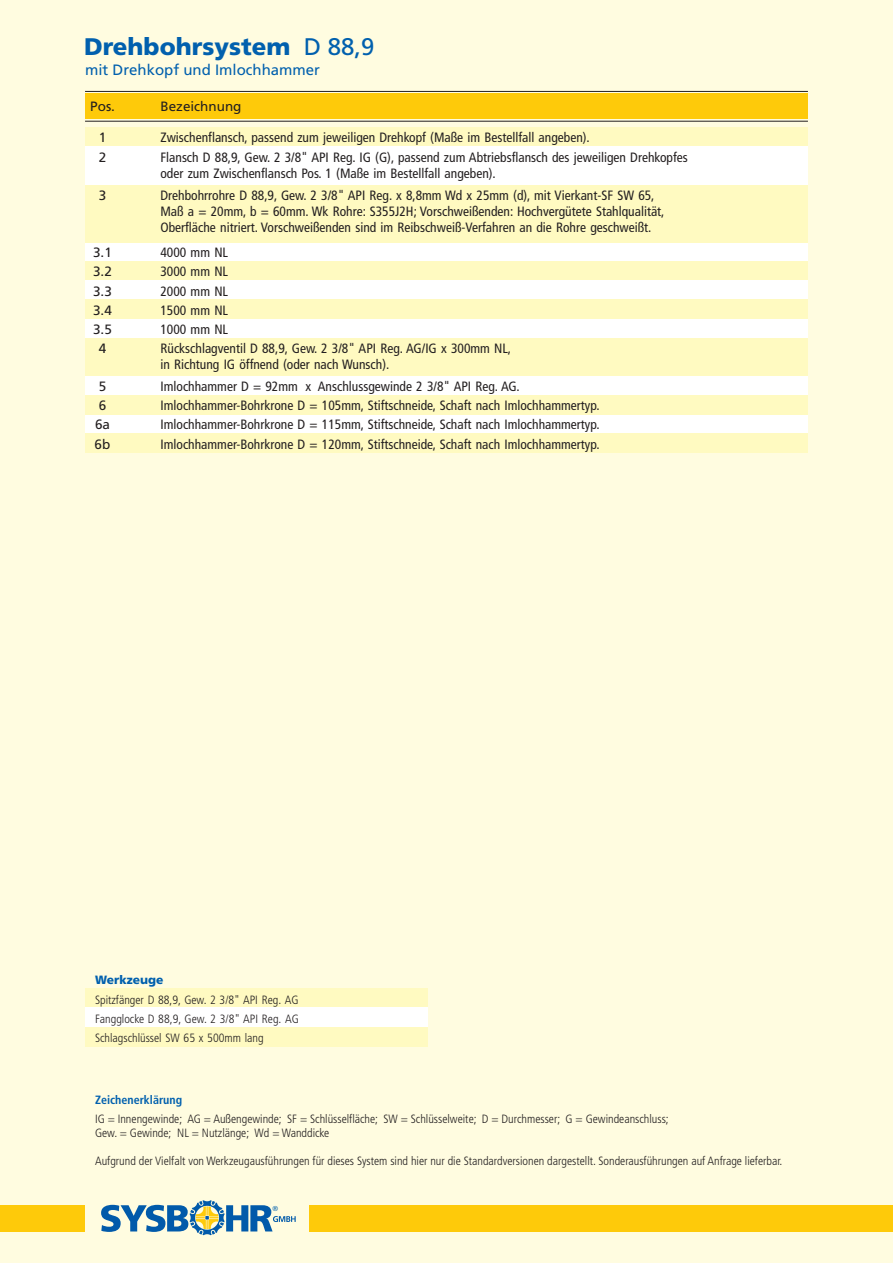
<style>
.page{position:relative;width:893px;height:1263px;background:#fffce0}
.page>*{position:absolute;margin:0;border:0;box-sizing:border-box;transform-origin:0 0}
.t1{font:900 24px "Frutiger LT Std";color:#0160ae}
.t2{font:15px "Frutiger LT Std";color:#0160ae}
.t3{font:condensed 13.5px/19.2px "Frutiger LT Std";color:#231f20}
.t4{font:13.5px/19.2px "Frutiger LT Std";color:#231f20}
.t5{font:300 condensed 12px/14px "Frutiger LT Std";color:#231f20}
.t6{font:700 condensed 12px "Frutiger LT Std";color:#0160ae}
.t7{font:900 12px "Frutiger LT Std";color:#0160ae}
.t8{font:300 7.2px "Frutiger LT Std";color:#0160ae}
.s1{font-weight:400}
</style>
<div class="page">
<div style="left:85px;top:128px;width:723px;height:19px;background:#fffac1"></div>
<div style="left:85px;top:147px;width:723px;height:19px;background:#fff"></div>
<div style="left:85px;top:185px;width:723px;height:19px;background:#fffac1"></div>
<div style="left:85px;top:242px;width:723px;height:19px;background:#fff"></div>
<div style="left:85px;top:261px;width:723px;height:20px;background:#fffac1"></div>
<div style="left:85px;top:281px;width:723px;height:19px;background:#fff"></div>
<div style="left:85px;top:300px;width:723px;height:19px;background:#fffac1"></div>
<div style="left:85px;top:319px;width:723px;height:19px;background:#fff"></div>
<div style="left:85px;top:338px;width:723px;height:19px;background:#fffac1"></div>
<div style="left:85px;top:357px;width:723px;height:19px;background:#fffac1"></div>
<div style="left:85px;top:376px;width:723px;height:19px;background:#fff"></div>
<div style="left:85px;top:415px;width:723px;height:19px;background:#fff"></div>
<div style="left:85px;top:395px;width:723px;height:20px;background:#fffac1"></div>
<div style="left:85px;top:434px;width:723px;height:19px;background:#fffac1"></div>
<div style="left:85px;top:166px;width:723px;height:19px;background:#fff"></div>
<div style="left:85px;top:204px;width:723px;height:19px;background:#fffac1"></div>
<div style="left:85px;top:223px;width:723px;height:19px;background:#fffac1"></div>
<div style="left:85px;top:94px;width:723px;height:25px;background:#feca0a"></div>
<hr style="left:85px;top:91px;width:723px;height:1px;background:#231f20">
<hr style="left:85px;top:121px;width:723px;height:1px;background:#231f20">
<div style="left:85px;top:989px;width:343px;height:19px;background:#fffac1"></div>
<div style="left:85px;top:1027px;width:343px;height:19px;background:#fffac1"></div>
<div style="left:85px;top:1008px;width:343px;height:19px;background:#fff"></div>
<svg style="left:101px;top:1200px;width:195px;height:35px"></svg>
<div style="left:0;top:1205px;width:85px;height:26px;background:#feca0a"></div>
<div style="left:309px;top:1205px;width:584px;height:26px;background:#feca0a"></div>
<h1 class="t1" style="left:84px;top:37px;width:292px">Drehbohrsystem <span class="s1">D 88,9</span></h1>
<p class="t2" style="left:85px;top:64px;width:237px">mit Drehkopf und Imlochhammer</p>
<p class="t4" style="left:90px;top:98px;width:26px">Pos.</p>
<p class="t4" style="left:160px;top:98px;width:83px">Bezeichnung</p>
<p class="t4" style="left:99px;top:129px;width:9px">1<br>2</p>
<p class="t4" style="left:99px;top:187px;width:9px">3</p>
<p class="t3" style="left:160px;top:129px;width:529px">Zwischenflansch, passend zum jeweiligen Drehkopf (Maße im Bestellfall angeben).<br>Flansch D 88,9, Gew. 2 3/8" API Reg. IG (G), passend zum Abtriebsflansch des jeweiligen Drehkopfes</p>
<p class="t3" style="left:160px;top:163px;width:496px;line-height:22.4px">oder zum Zwischenflansch Pos. 1 (Maße im Bestellfall angeben).<br>Drehbohrrohre D 88,9, Gew. 2 3/8" API Reg. x 8,8mm Wd x 25mm (d), mit Vierkant-SF SW 65,</p>
<p class="t3" style="left:160px;top:204px;width:505px;line-height:15.9px">Maß a = 20mm, b = 60mm. Wk Rohre: S355J2H; Vorschweißenden: Hochvergütete Stahlqualität,<br>Oberfläche nitriert. Vorschweißenden sind im Reibschweiß-Verfahren an die Rohre geschweißt.</p>
<p class="t3" style="left:160px;top:244px;width:352px">4000 mm NL<br>3000 mm NL<br>2000 mm NL<br>1500 mm NL<br>1000 mm NL<br>Rückschlagventil D 88,9, Gew. 2 3/8" API Reg. AG/IG x 300mm NL,</p>
<p class="t3" style="left:160px;top:354px;width:361px;line-height:22.4px">in Richtung IG öffnend (oder nach Wunsch).<br>Imlochhammer D = 92mm x Anschlussgewinde 2 3/8" API Reg. AG.</p>
<p class="t3" style="left:160px;top:397px;width:441px">Imlochhammer-Bohrkrone D = 105mm, Stiftschneide, Schaft nach Imlochhammertyp.</p>
<p class="t3" style="left:160px;top:436px;width:441px">Imlochhammer-Bohrkrone D = 120mm, Stiftschneide, Schaft nach Imlochhammertyp.</p>
<p class="t4" style="left:93px;top:244px;width:20px;text-align:center">3.1<br>3.2<br>3.3<br>3.4<br>3.5<br>4</p>
<p class="t4" style="left:99px;top:378px;width:9px">5</p>
<p class="t4" style="left:95px;top:416px;width:17px">6a</p>
<p class="t4" style="left:99px;top:397px;width:9px">6</p>
<p class="t4" style="left:95px;top:436px;width:17px">6b</p>
<p class="t3" style="left:160px;top:416px;width:441px">Imlochhammer-Bohrkrone D = 115mm, Stiftschneide, Schaft nach Imlochhammertyp.</p>
<p class="t7" style="left:95px;top:975px;width:70px">Werkzeuge</p>
<p class="t5" style="left:95px;top:993px;width:205px">Spitzfänger D 88,9, Gew. 2 3/8" API Reg. AG</p>
<p class="t5" style="left:95px;top:1032px;width:170px">Schlagschlüssel SW 65 x 500mm lang</p>
<p class="t5" style="left:95px;top:1013px;width:205px">Fangglocke D 88,9, Gew. 2 3/8" API Reg. AG</p>
<p class="t6" style="left:95px;top:1095px;width:89px">Zeichenerklärung</p>
<p class="t5" style="left:95px;top:1113px;width:575px">IG = Innengewinde; AG = Außengewinde; SF = Schlüsselfläche; SW = Schlüsselweite; D = Durchmesser; G = Gewindeanschluss;<br>Gew. = Gewinde; NL = Nutzlänge; Wd = Wanddicke</p>
<p class="t5" style="left:95px;top:1155px;width:689px">Aufgrund der Vielfalt von Werkzeugausführungen für dieses System sind hier nur die Standardversionen dargestellt. Sonderausführungen auf Anfrage lieferbar.</p>
<p class="t8" style="left:272px;top:1205px;width:7px">®</p>
</div>
